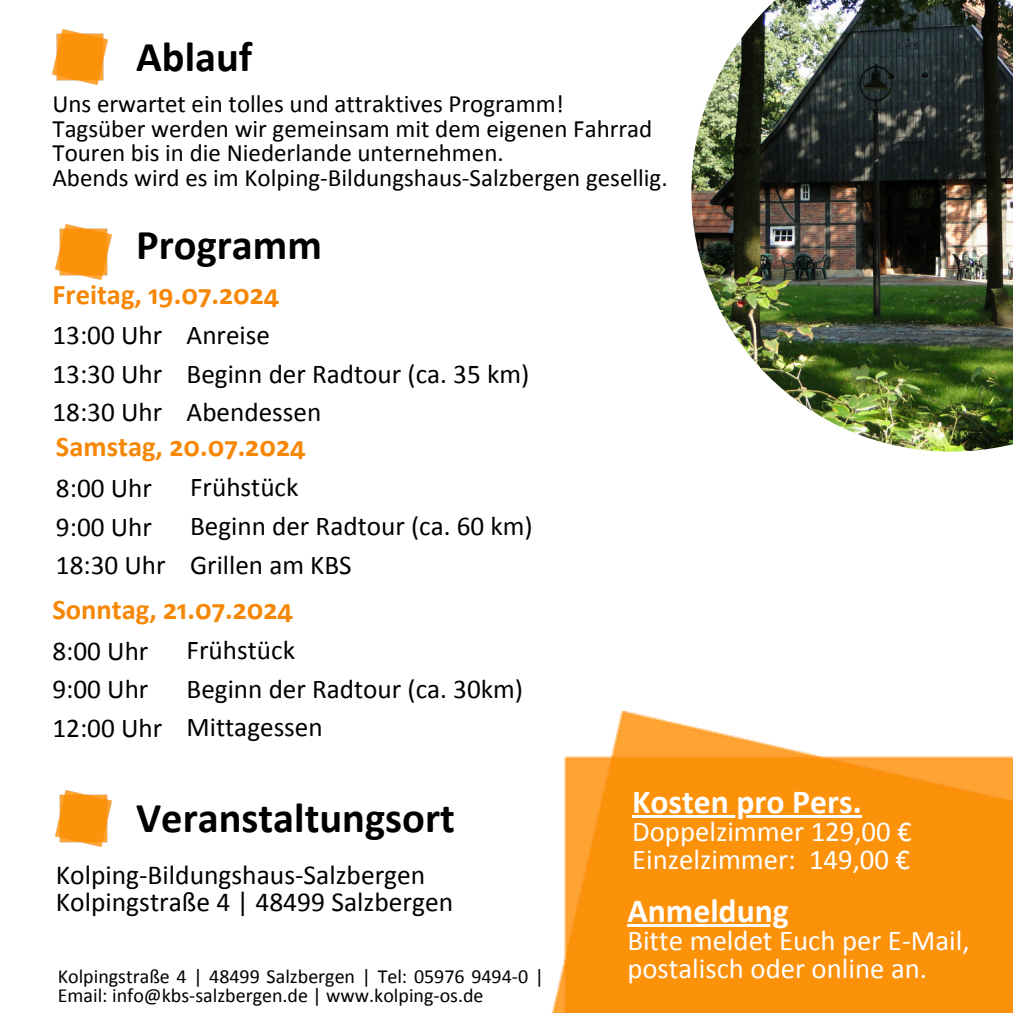
<style>
.page{position:relative;width:1013px;height:1013px;background:#fff}
.page>*{position:absolute;margin:0;border:0;box-sizing:border-box;transform-origin:0 0}
.t1{font:700 42.5px "Calibri";color:#000}
.t2{font:700 33.75px "Calibri";color:#fff}
.t3{font:28.75px/28.1px "Calibri";color:#fff}
.t4{font:700 28.5px "Calibri";color:#f68705}
.t5{font:27.5px/27.2px "Calibri";color:#000}
.t6{font:27.12px "Calibri";color:#000}
.t7{font:25px/24.4px "Calibri";color:#000}
.t8{font:20px/19.8px "Calibri";color:#000}
</style>
<div class="page">
<img style="left:56px;top:224px;width:55px;height:56px">
<img style="left:691px;top:0;width:321px;height:451px">
<img style="left:52px;top:29px;width:56px;height:56px">
<img style="left:551px;top:711px;width:461px;height:301px">
<hr style="left:632px;top:814px;width:230px;height:3px;background:#fff">
<img style="left:56px;top:790px;width:55px;height:56px">
<hr style="left:627px;top:923px;width:162px;height:3px;background:#fff">
<p class="t1" style="left:136px;top:30px;width:118px">Ablauf</p>
<h3 class="t7" style="left:52px;top:92px;width:616px">Uns erwartet ein tolles und attraktives Programm!<br>Tagsüber werden wir gemeinsam mit dem eigenen Fahrrad Touren bis in die Niederlande unternehmen.<br>Abends wird es im Kolping-Bildungshaus-Salzbergen gesellig.</h3>
<p class="t1" style="left:136px;top:218px;width:187px">Programm</p>
<p class="t4" style="left:52px;top:276px;width:228px">Freitag, 19.07.2024</p>
<p class="t6" style="left:52px;top:318px;width:111px">13:00 Uhr</p>
<p class="t6" style="left:187px;top:318px;width:85px">Anreise</p>
<p class="t6" style="left:52px;top:357px;width:111px">13:30 Uhr</p>
<p class="t6" style="left:187px;top:357px;width:344px">Beginn der Radtour (ca. 35 km)</p>
<p class="t6" style="left:52px;top:395px;width:111px">18:30 Uhr</p>
<p class="t6" style="left:187px;top:395px;width:136px">Abendessen</p>
<p class="t4" style="left:56px;top:429px;width:251px">Samstag, 20.07.2024</p>
<p class="t6" style="left:56px;top:471px;width:97px">8:00 Uhr</p>
<p class="t6" style="left:190px;top:470px;width:110px">Frühstück</p>
<p class="t6" style="left:56px;top:509px;width:97px">9:00 Uhr</p>
<p class="t6" style="left:190px;top:509px;width:344px">Beginn der Radtour (ca. 60 km)</p>
<p class="t6" style="left:56px;top:548px;width:111px">18:30 Uhr</p>
<p class="t6" style="left:190px;top:548px;width:163px">Grillen am KBS</p>
<p class="t4" style="left:52px;top:591px;width:242px">Sonntag, 21.07.2024</p>
<p class="t6" style="left:52px;top:634px;width:97px">8:00 Uhr</p>
<p class="t6" style="left:187px;top:633px;width:110px">Frühstück</p>
<p class="t6" style="left:52px;top:672px;width:97px">9:00 Uhr</p>
<p class="t6" style="left:187px;top:672px;width:338px">Beginn der Radtour (ca. 30km)</p>
<p class="t6" style="left:52px;top:710px;width:111px">12:00 Uhr</p>
<p class="t6" style="left:187px;top:710px;width:138px">Mittagessen</p>
<p class="t1" style="left:136px;top:791px;width:320px">Veranstaltungsort</p>
<h1 class="t5" style="left:56px;top:861px;width:399px">Kolping-Bildungshaus-Salzbergen<br>Kolpingstraße 4 | 48499 Salzbergen</h1>
<h2 class="t8" style="left:58px;top:965px;width:488px">Kolpingstraße 4 | 48499 Salzbergen | Tel: 05976 9494-0 |<br>Email: info@kbs-salzbergen.de | www.kolping-os.de</h2>
<h2 class="t2" style="left:632px;top:780px;width:231px">Kosten pro Pers.</h2>
<h2 class="t3" style="left:632px;top:817px;width:281px">Doppelzimmer 129,00 €<br>Einzelzimmer: 149,00 €</h2>
<p class="t2" style="left:627px;top:889px;width:163px">Anmeldung</p>
<p class="t3" style="left:627px;top:926px;width:343px">Bitte meldet Euch per E-Mail, postalisch oder online an.</p>
</div>
